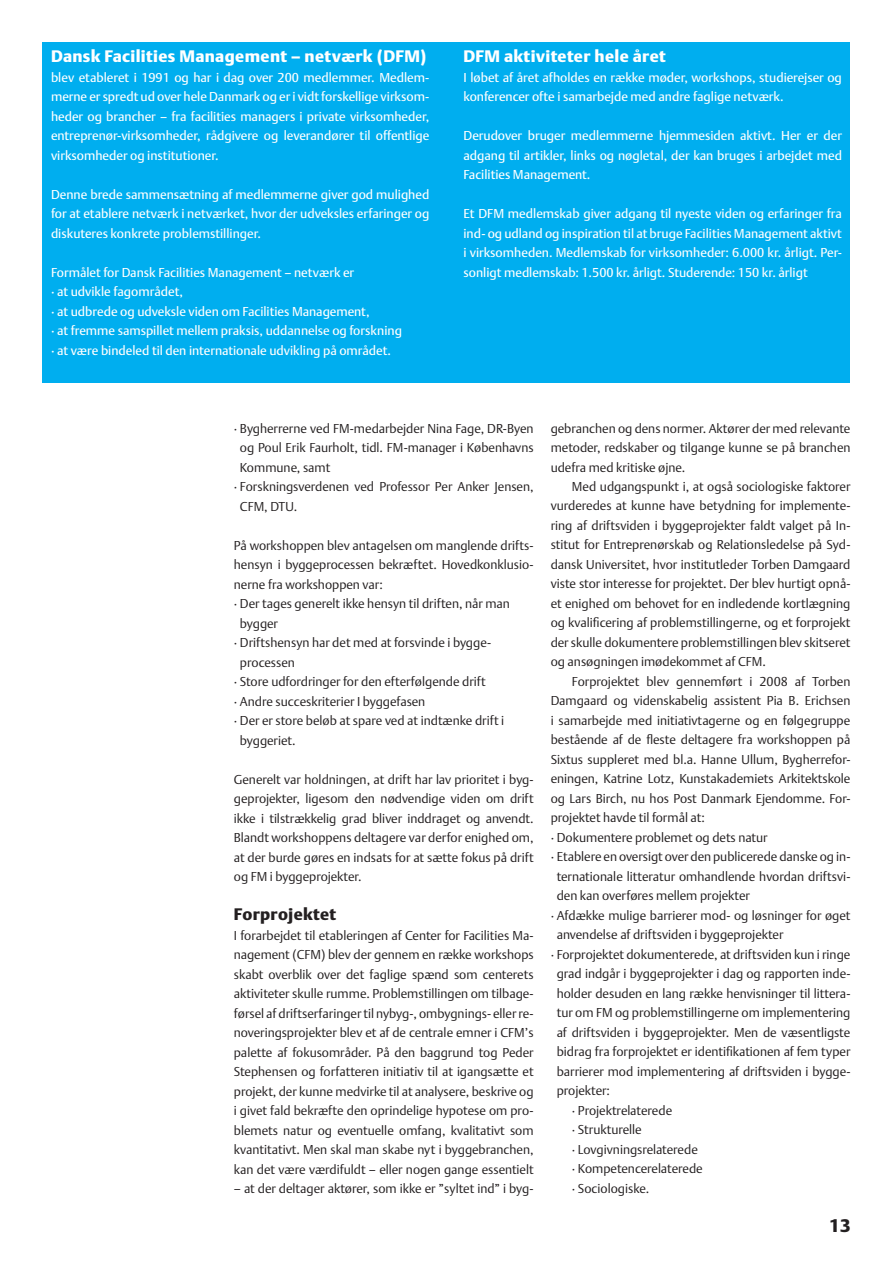
<style>
.page{position:relative;width:893px;height:1263px;background:#fff}
.page>*{position:absolute;margin:0;border:0;box-sizing:border-box;transform-origin:0 0}
.t1{font:18px "DTL Argo T Black";color:#231f20}
.t2{font:16.5px "DTL Argo T Black";letter-spacing:.02em;color:#fff}
.t3{font:16.5px "DTL Argo T Black";letter-spacing:.02em;color:#231f20}
.t4{font:12.75px/19.5px "DTL Argo T Light";color:#231f20;text-align:justify}
.t5{font:12.75px/19.5px "DTL Argo T";color:#fff;text-align:justify}
</style>
<div class="page">
<div style="left:43px;top:43px;width:807px;height:340px;background:#00aeef"></div>
<p class="t2" style="left:51px;top:46px;width:345px">Dansk Facilities Management – netværk (DFM</p>
<p class="t2" style="left:420px;top:46px;width:8px">)</p>
<p class="t5" style="left:51px;top:67px;width:380px">blev etableret i 1991 og har i dag over 200 medlemmer. Medlem&shy;merne er spredt ud over hele Danmark og er i vidt forskellige virksom&shy;heder og brancher – fra facilities managers i private virksomheder, entreprenør-virksomheder, rådgivere og leverandører til offentlige virksomheder og institutioner.</p>
<p class="t5" style="left:51px;top:184px;width:380px">Denne brede sammensætning af medlemmerne giver god mulighed for at etablere netværk i netværket, hvor der udveksles erfaringer og diskuteres konkrete problemstillinger.</p>
<p class="t5" style="left:51px;top:262px;width:352px;text-align:left">Formålet for Dansk Facilities Management – netværk er<br>· at udvikle fagområdet,<br>· at udbrede og udveksle viden om Facilities Management,<br>· at fremme samspillet mellem praksis, uddannelse og forskning · at være bindeled til den internationale udvikling på området.</p>
<p class="t2" style="left:463px;top:46px;width:13px">DFM</p>
<p class="t2" style="left:504px;top:46px;width:163px">aktiviteter hele året</p>
<p class="t5" style="left:463px;top:67px;width:380px">I løbet af året afholdes en række møder, workshops, studierejser og konferencer ofte i samarbejde med andre faglige netværk.</p>
<p class="t5" style="left:463px;top:126px;width:380px">Derudover bruger medlemmerne hjemmesiden aktivt. Her er der adgang til artikler, links og nøgletal, der kan bruges i arbejdet med Facilities Management.</p>
<p class="t5" style="left:463px;top:204px;width:380px">Et DFM medlemskab giver adgang til nyeste viden og erfaringer fra ind- og udland og inspiration til at bruge Facilities Management aktivt i virksomheden. Medlemskab for virksomheder: 6.000 kr. årligt. Per&shy;sonligt medlemskab: 1.500 kr. årligt. Studerende: 150 kr. årligt</p>
<p class="t4" style="left:234px;top:418px;width:301px">· Bygherrerne ved FM-medarbejder Nina Fage, DR-Byen</p>
<p class="t4" style="left:240px;top:438px;width:295px">og Poul Erik Faurholt, tidl. FM-manager i Københavns</p>
<p class="t4" style="left:240px;top:457px;width:92px">Kommune, samt</p>
<p class="t4" style="left:234px;top:477px;width:301px">· Forskningsverdenen ved Professor Per Anker Jensen,</p>
<p class="t4" style="left:240px;top:496px;width:59px">CFM, DTU.</p>
<p class="t4" style="left:234px;top:535px;width:301px">På workshoppen blev antagelsen om manglende drifts-</p>
<p class="t4" style="left:234px;top:555px;width:301px">hensyn i byggeprocessen bekræftet. Hovedkonklusio-</p>
<p class="t4" style="left:234px;top:574px;width:151px">nerne fra workshoppen var:</p>
<p class="t4" style="left:234px;top:594px;width:278px">· Der tages generelt ikke hensyn til driften, når man</p>
<p class="t4" style="left:240px;top:613px;width:40px">bygger</p>
<p class="t4" style="left:234px;top:633px;width:258px">· Driftshensyn har det med at forsvinde i bygge-</p>
<p class="t4" style="left:240px;top:652px;width:56px">processen</p>
<p class="t4" style="left:234px;top:672px;width:253px">· Store udfordringer for den efterfølgende drift</p>
<p class="t4" style="left:234px;top:691px;width:193px">· Andre succeskriterier I byggefasen</p>
<p class="t4" style="left:234px;top:711px;width:272px">· Der er store beløb at spare ved at indtænke drift i</p>
<p class="t4" style="left:240px;top:730px;width:57px">byggeriet.</p>
<p class="t4" style="left:234px;top:769px;width:301px">Generelt var holdningen, at drift har lav prioritet i byg&shy;geprojekter, ligesom den nødvendige viden om drift ikke i tilstrækkelig grad bliver inddraget og anvendt.<br>Blandt workshoppens deltagere var derfor enighed om, at der burde gøres en indsats for at sætte fokus på drift og FM i byggeprojekter.</p>
<p class="t3" style="left:234px;top:904px;width:104px">Forprojektet</p>
<p class="t4" style="left:234px;top:925px;width:301px">I forarbejdet til etableringen af Center for Facilities Ma&shy;nagement (CFM) blev der gennem en række workshops skabt overblik over det faglige spænd som centerets aktiviteter skulle rumme. Problemstillingen om tilbage&shy;førsel af driftserfaringer til nybyg-, ombygnings- eller re&shy;noveringsprojekter blev et af de centrale emner i CFM’s palette af fokusområder. På den baggrund tog Peder Stephensen og forfatteren initiativ til at igangsætte et projekt, der kunne medvirke til at analysere, beskrive og i givet fald bekræfte den oprindelige hypotese om pro&shy;blemets natur og eventuelle omfang, kvalitativt som kvantitativt. Men skal man skabe nyt i byggebranchen, kan det være værdifuldt – eller nogen gange essentielt</p>
<p class="t4" style="left:234px;top:1179px;width:301px">– at der deltager aktører, som ikke er ”syltet ind” i byg-</p>
<p class="t4" style="left:551px;top:418px;width:301px">gebranchen og dens normer. Aktører der med relevante metoder, redskaber og tilgange kunne se på branchen udefra med kritiske øjne.</p>
<p class="t4" style="left:551px;top:477px;width:301px;text-indent:21px">Med udgangspunkt i, at også sociologiske faktorer vurderedes at kunne have betydning for implemente&shy;ring af driftsviden i byggeprojekter faldt valget på In&shy;stitut for Entreprenørskab og Relationsledelse på Syd&shy;dansk Universitet, hvor institutleder Torben Damgaard viste stor interesse for projektet. Der blev hurtigt opnå&shy;et enighed om behovet for en indledende kortlægning og kvalificering af problemstillingerne, og et forprojekt der skulle dokumentere problemstillingen blev skitseret og ansøgningen imødekommet af CFM.</p>
<p class="t4" style="left:572px;top:672px;width:280px">Forprojektet blev gennemført i 2008 af Torben</p>
<p class="t4" style="left:551px;top:691px;width:301px">Damgaard og videnskabelig assistent Pia B. Erichsen</p>
<p class="t4" style="left:551px;top:711px;width:301px">i samarbejde med initiativtagerne og en følgegruppe</p>
<p class="t4" style="left:551px;top:730px;width:301px">bestående af de fleste deltagere fra workshoppen på</p>
<p class="t4" style="left:551px;top:749px;width:301px">Sixtus suppleret med bl.a. Hanne Ullum, Bygherrefor-</p>
<p class="t4" style="left:551px;top:769px;width:301px">eningen, Katrine Lotz, Kunstakademiets Arkitektskole</p>
<p class="t4" style="left:551px;top:788px;width:301px">og Lars Birch, nu hos Post Danmark Ejendomme. For-</p>
<p class="t4" style="left:551px;top:808px;width:156px">projektet havde til formål at:</p>
<p class="t4" style="left:551px;top:827px;width:219px">· Dokumentere problemet og dets natur</p>
<p class="t4" style="left:551px;top:847px;width:301px">· Etablere en oversigt over den publicerede danske og in-</p>
<p class="t4" style="left:557px;top:866px;width:295px">ternationale litteratur omhandlende hvordan driftsvi-</p>
<p class="t4" style="left:557px;top:886px;width:195px">den kan overføres mellem projekter</p>
<p class="t4" style="left:551px;top:905px;width:301px">· Afdække mulige barrierer mod- og løsninger for øget</p>
<p class="t4" style="left:557px;top:925px;width:228px">anvendelse af driftsviden i byggeprojekter</p>
<p class="t4" style="left:551px;top:944px;width:301px">· Forprojektet dokumenterede, at driftsviden kun i ringe</p>
<p class="t4" style="left:557px;top:964px;width:295px">grad indgår i byggeprojekter i dag og rapporten inde-</p>
<p class="t4" style="left:557px;top:983px;width:295px">holder desuden en lang række henvisninger til littera-</p>
<p class="t4" style="left:557px;top:1003px;width:295px">tur om FM og problemstillingerne om implementering</p>
<p class="t4" style="left:557px;top:1022px;width:295px">af driftsviden i byggeprojekter. Men de væsentligste</p>
<p class="t4" style="left:557px;top:1042px;width:295px">bidrag fra forprojektet er identifikationen af fem typer</p>
<p class="t4" style="left:557px;top:1061px;width:295px">barrierer mod implementering af driftsviden i bygge-</p>
<p class="t4" style="left:557px;top:1081px;width:55px">projekter:</p>
<p class="t4" style="left:572px;top:1100px;width:102px">· Projektrelaterede</p>
<p class="t4" style="left:572px;top:1120px;width:71px">· Strukturelle</p>
<p class="t4" style="left:572px;top:1139px;width:128px">· Lovgivningsrelaterede</p>
<p class="t4" style="left:572px;top:1159px;width:132px">· Kompetencerelaterede</p>
<p class="t4" style="left:572px;top:1178px;width:79px">· Sociologiske.</p>
<h1 class="t1" style="left:829px;top:1215px;width:23px">13</h1>
</div>
